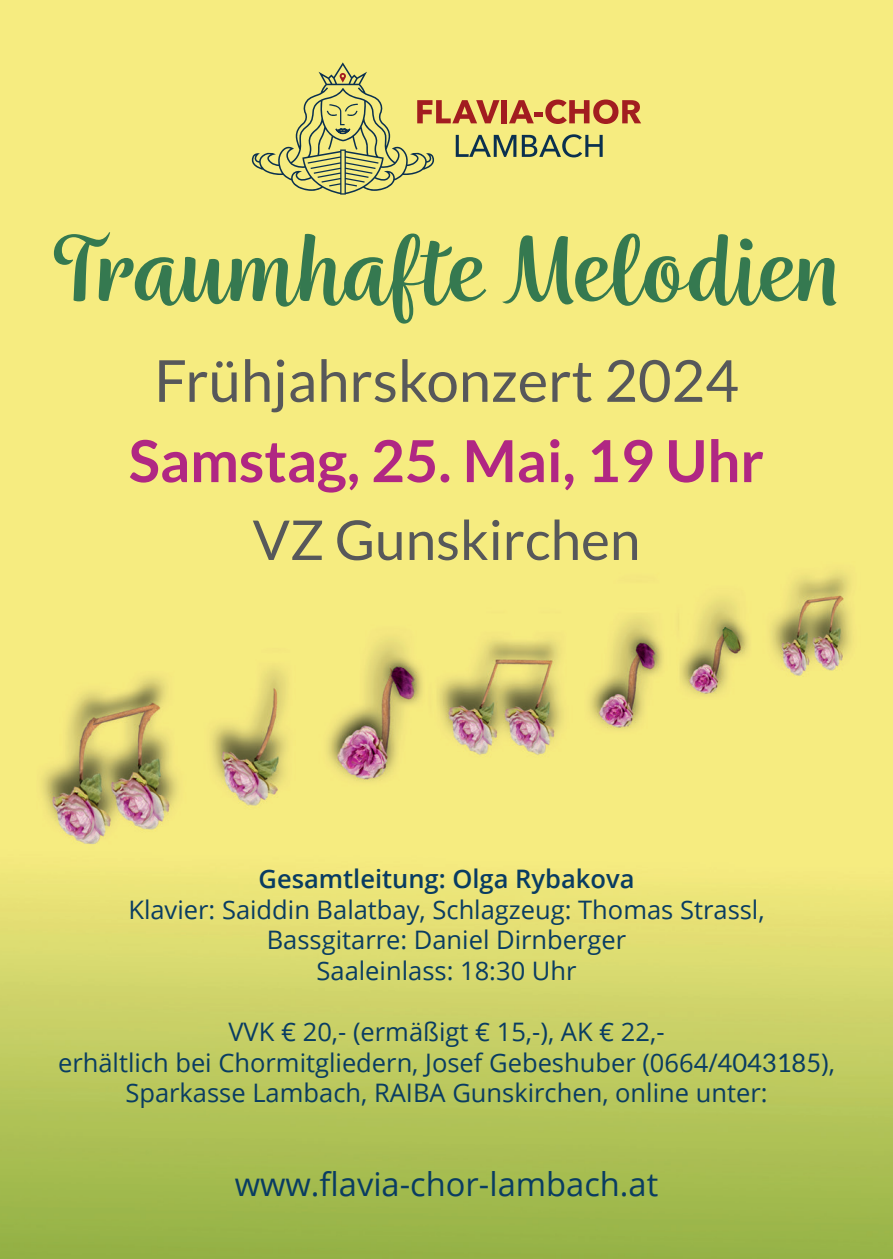
<style>
.page{position:relative;width:893px;height:1259px;background:#fff}
.page>*{position:absolute;margin:0;border:0;box-sizing:border-box;transform-origin:0 0}
.t1{font:500 108px "Wreath";color:#357950}
.t2{font:700 57.9px "Lato";color:#b02783}
.t3{font:57.9px "Lato";color:#57585a}
.t4{font:54.9px "Lato";color:#57585a}
.t5{font:32.7px "Open Sans";color:#093c62}
.t6{font:25.5px/30.6px "Open Sans";color:#093c62;text-align:center}
.t7{font:600 25.5px "Open Sans";color:#093c62}
.s1{font-family:"Lato"}
</style>
<div class="page">
<img style="left:0;top:0;width:893px;height:1259px">
<svg style="left:252px;top:62px;width:389px;height:133px;background:#e0d377"></svg>
<h1 class="t1" style="left:52px;top:204px;width:790px">Traumhafte Melodien</h1>
<h2 class="t3" style="left:154px;top:348px;width:586px">Frühjahrskonzert 2024</h2>
<h2 class="t2" style="left:129px;top:428px;width:637px">Samstag, 25. Mai, 19 Uhr</h2>
<h3 class="t4" style="left:253px;top:509px;width:389px">VZ Gunskirchen</h3>
<p class="t7" style="left:258px;top:861px;width:377px">Gesamtleitung: Olga Rybakova</p>
<p class="t6" style="left:128px;top:893px;width:638px">Klavier: Saiddin Balatbay, Schlagzeug: Thomas Strassl,<br>Bassgitarre: Daniel Dirnberger<br>Saaleinlass: 18:30 Uhr</p>
<p class="t6" style="left:58px;top:1015px;width:778px">VVK € 20,- (ermäßigt € 15,-), AK € 22,-<br>erhältlich bei Chormitgliedern, Josef Gebeshuber (0664/<span class="s1">4043185</span>),<br>Sparkasse Lambach, RAIBA Gunskirchen, online unter:</p>
<p class="t5" style="left:235px;top:1161px;width:425px">www.flavia-chor-lambach.at</p>
</div>
